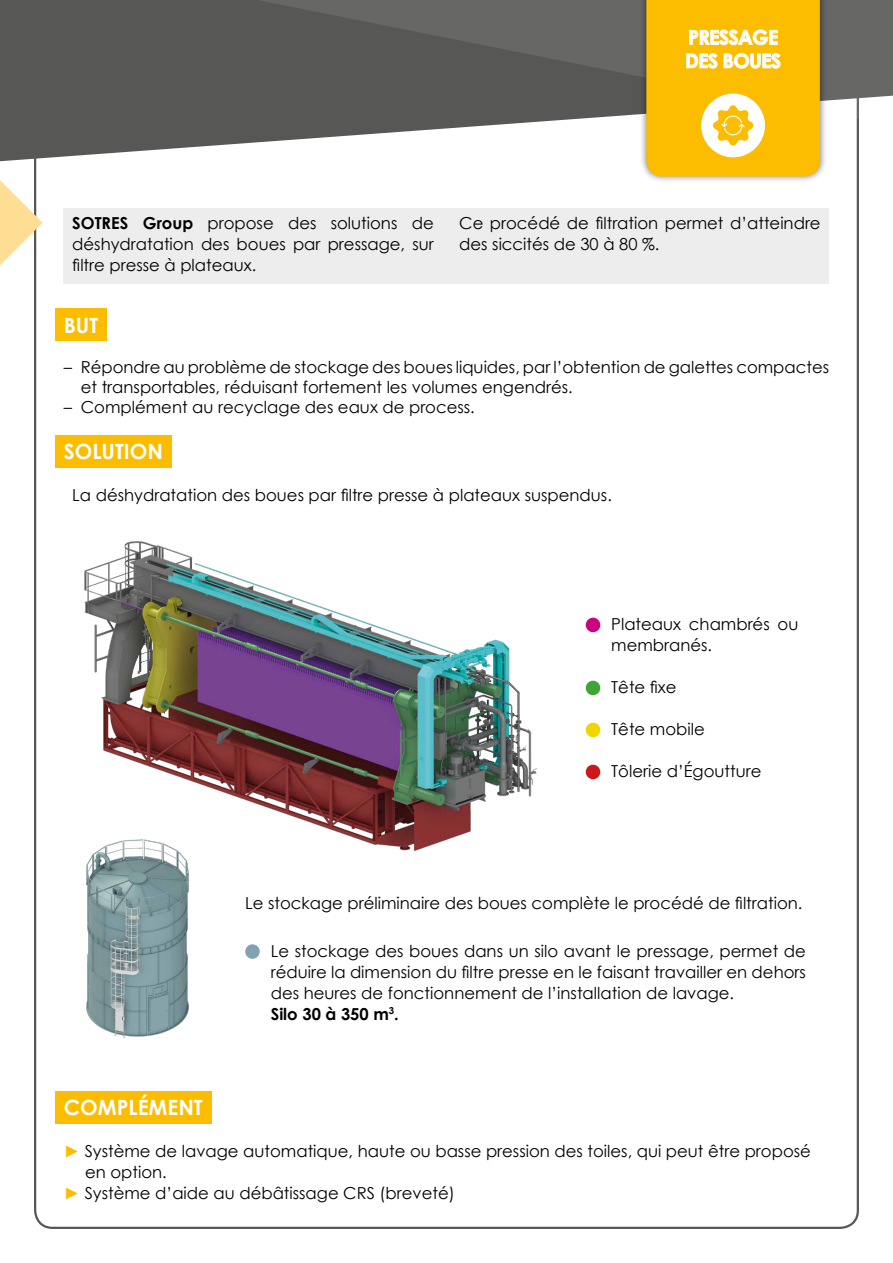
<style>
.page{position:relative;width:893px;height:1263px;background:#fff}
.page>*{position:absolute;margin:0;border:0;box-sizing:border-box;transform-origin:0 0}
.t1{font:700 21px "Century Gothic";color:#fff}
.t2{font:700 19.5px/23.4px "Century Gothic";letter-spacing:-.025em;color:#fff}
.t3{font:16.5px/21px "Century Gothic";color:#000}
.s1{font-weight:700}
.s2{color:#fcbd00}
</style>
<div class="page">
<svg style="left:0;top:0;width:859px;height:162px;fill:#575756"></svg>
<svg style="left:255px;top:0;width:638px;height:119px;background:#616160"></svg>
<div style="left:639px;top:0;width:188px;height:184px;background:#000;opacity:.5"></div>
<svg style="left:646px;top:0;width:174px;height:176px;background:#fbc31b"></svg>
<div style="left:55px;top:308px;width:52px;height:33px;background:#fcbd00"></div>
<div style="left:55px;top:435px;width:116px;height:33px;background:#fcbd00"></div>
<div style="left:586px;top:618px;width:14px;height:14px;background:#ca007f;border-radius:50%"></div>
<div style="left:586px;top:681px;width:14px;height:14px;background:#3fa535;border-radius:50%"></div>
<div style="left:586px;top:723px;width:14px;height:14px;background:#f1d400;border-radius:50%"></div>
<div style="left:586px;top:765px;width:14px;height:14px;background:#cd171a;border-radius:50%"></div>
<svg style="left:0;top:180px;width:43px;height:85px"></svg>
<div style="left:55px;top:1091px;width:156px;height:33px;background:#fcbd00"></div>
<img style="left:84px;top:542px;width:453px;height:308px">
<img style="left:84px;top:838px;width:106px;height:200px">
<div style="left:245px;top:944px;width:15px;height:15px;background:#82a2b4;border-radius:50%"></div>
<div style="left:64px;top:208px;width:765px;height:76px;background:#ededed"></div>
<p class="t2" style="left:685px;top:25px;width:97px">PRESSAGE<br>DES BOUES</p>
<p class="t3" style="left:72px;top:213px;width:363px;text-align:justify"><span class="s1">SOTRES Group</span> propose des solutions de déshydratation des boues par pressage, sur filtre presse à plateaux.</p>
<p class="t3" style="left:459px;top:213px;width:363px">Ce procédé de filtration permet d’atteindre des siccités de 30 à 80 %.</p>
<p class="t1" style="left:64px;top:309px;width:36px">BUT</p>
<p class="t3" style="left:81px;top:357px;width:750px;line-height:19.8px;text-indent:-17px">– Répondre au problème de stockage des boues liquides, par l’obtention de galettes compactes et transportables, réduisant fortement les volumes engendrés.</p>
<p class="t3" style="left:64px;top:396px;width:413px">– Complément au recyclage des eaux de process.</p>
<p class="t1" style="left:64px;top:436px;width:101px">SOLUTION</p>
<p class="t3" style="left:72px;top:484px;width:541px">La déshydratation des boues par filtre presse à plateaux suspendus.</p>
<p class="t3" style="left:611px;top:613px;width:189px">Plateaux chambrés ou membranés.</p>
<p class="t3" style="left:611px;top:676px;width:67px">Tête fixe</p>
<p class="t3" style="left:611px;top:718px;width:95px">Tête mobile</p>
<p class="t3" style="left:611px;top:760px;width:152px">Tôlerie d’Égoutture</p>
<p class="t3" style="left:245px;top:892px;width:559px">Le stockage préliminaire des boues complète le procédé de filtration.</p>
<p class="t3" style="left:271px;top:940px;width:537px">Le stockage des boues dans un silo avant le pressage, permet de réduire la dimension du filtre presse en le faisant travailler en dehors des heures de fonctionnement de l’installation de lavage.<br><span class="s1">Silo 30 à 350 m</span><sup>3</sup><span class="s1">.</span></p>
<p class="t1" style="left:64px;top:1091px;width:141px">COMPLÉMENT</p>
<p class="t3" style="left:64px;top:1140px;width:749px"><span class="s2">►</span> Système de lavage automatique, haute ou basse pression des toiles, qui peut être proposé</p>
<p class="t3" style="left:85px;top:1161px;width:83px">en option.</p>
<p class="t3" style="left:64px;top:1182px;width:393px"><span class="s2">►</span> Système d’aide au débâtissage CRS (breveté)</p>
</div>
